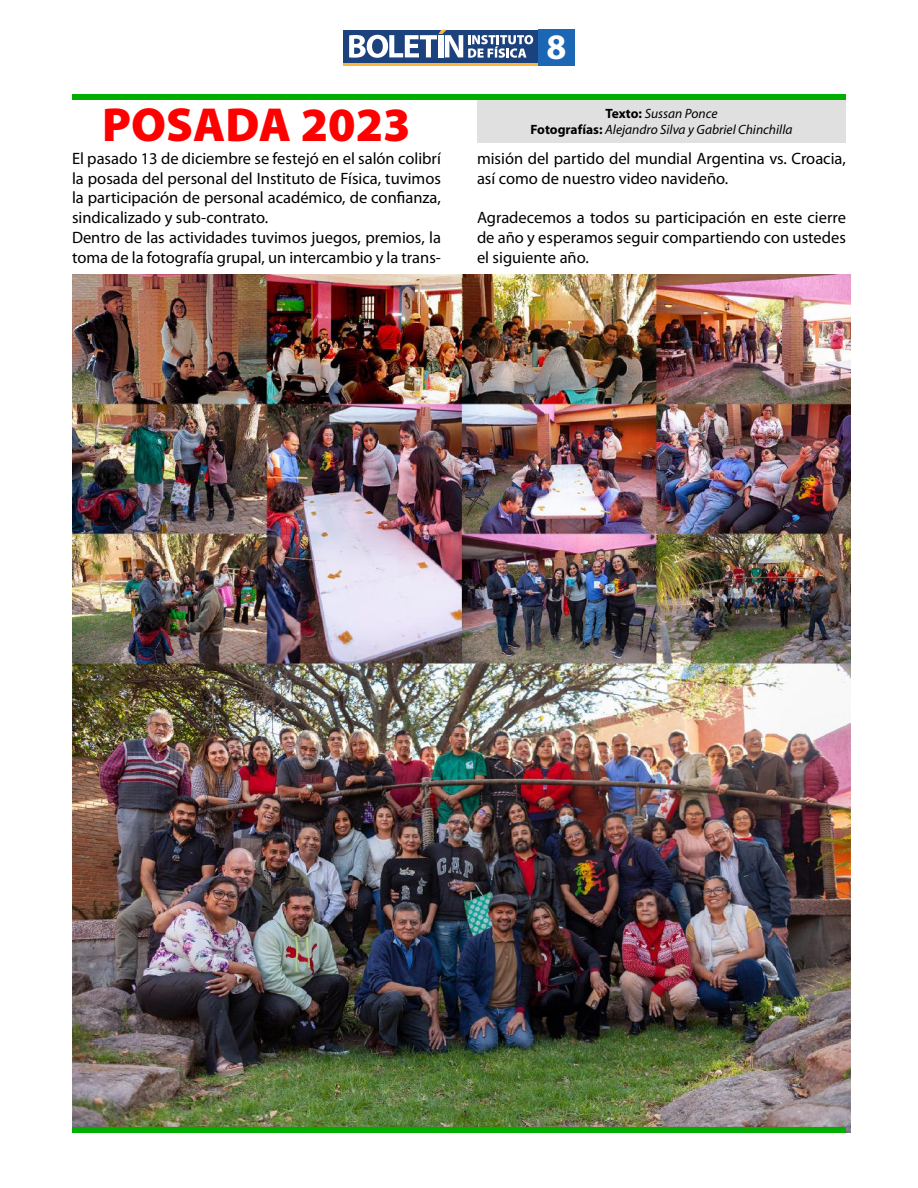
<style>
.page{position:relative;width:918px;height:1188px;background:#fff}
.page>*{position:absolute;margin:0;border:0;box-sizing:border-box;transform-origin:0 0}
.t1{font:900 48px "Myriad Pro";color:#f00}
.t2{font:700 36px "Myriad Pro";color:#fff}
.t3{font:16.5px/19.8px "Myriad Pro";color:#000}
.t4{font:italic 13.5px/16.5px "Myriad Pro";color:#000;text-align:center}
.s1{font-weight:700;font-style:normal}
</style>
<div class="page">
<hr style="left:344px;top:63px;width:194px;height:3px;background:#fdb536">
<div style="left:344px;top:30px;width:194px;height:33px;background:#1c427d"></div>
<svg style="left:349px;top:30px;width:184px;height:28px"></svg>
<div style="left:538px;top:30px;width:36px;height:36px;background:#1b67b3"></div>
<img style="left:72px;top:274px;width:778px;height:858px">
<div style="left:72px;top:94px;width:774px;height:6px;background:#00ae00"></div>
<div style="left:72px;top:1127px;width:774px;height:5px;background:#00ae00"></div>
<div style="left:477px;top:100px;width:369px;height:43px;background:#e0e0e0"></div>
<h2 class="t2" style="left:547px;top:26px;width:21px">8</h2>
<h1 class="t1" style="left:102px;top:97px;width:310px">POSADA 2023</h1>
<p class="t3" style="left:72px;top:149px;width:371px">El pasado 13 de diciembre se festejó en el salón colibrí la posada del personal del Instituto de Física, tuvimos la participación de personal académico, de confianza, sindicalizado y sub-contrato.<br>Dentro de las actividades tuvimos juegos, premios, la toma de la fotografía grupal, un intercambio y la trans-</p>
<p class="t3" style="left:477px;top:149px;width:370px">misión del partido del mundial Argentina vs. Croacia, así como de nuestro video navideño.</p>
<p class="t4" style="left:531px;top:105px;width:263px"><span class="s1">Texto:</span> Sussan Ponce<br><span class="s1">Fotografías:</span> Alejandro Silva y Gabriel Chinchilla</p>
<p class="t3" style="left:477px;top:208px;width:371px;text-align:justify">Agradecemos a todos su participación en este cierre de año y esperamos seguir compartiendo con ustedes el siguiente año.</p>
</div>
